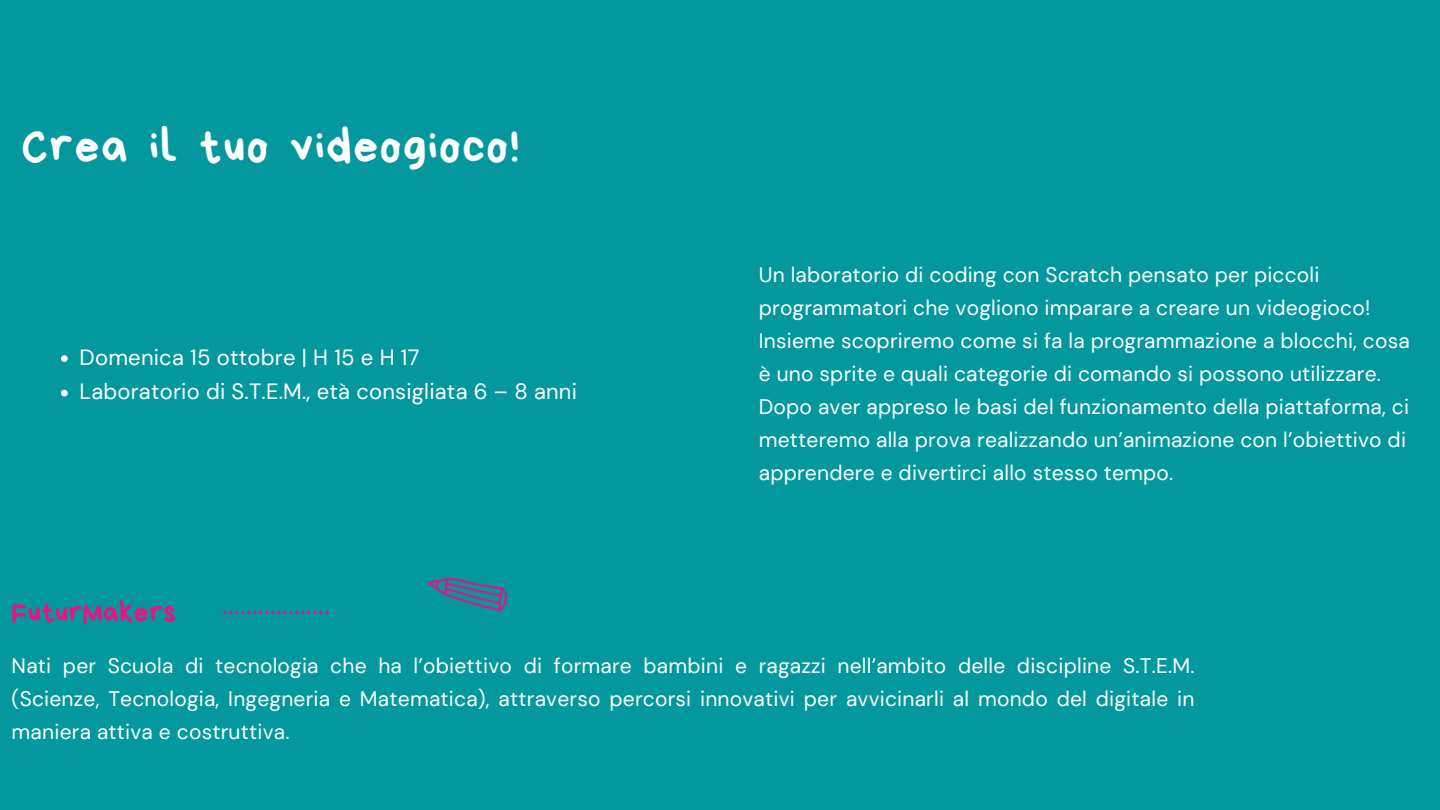
<style>
.page{position:relative;width:1440px;height:810px;background:#03989e}
.page>*{position:absolute;margin:0;border:0;box-sizing:border-box;transform-origin:0 0}
.t1{font:49px "Bryndan Write";letter-spacing:.035em;color:#fff}
.t2{font:29.5px "Bryndan Write";letter-spacing:.01em;color:#ed1182}
.t3{font:22px "DM Sans";letter-spacing:.01em;color:#fff}
.t4{font:21px/33px "DM Sans";letter-spacing:.01em;color:#fff}
</style>
<div class="page">
<svg style="left:61px;top:355px;width:7px;height:7px"></svg>
<svg style="left:61px;top:390px;width:7px;height:6px"></svg>
<svg style="left:223px;top:611px;width:105px;height:3px"></svg>
<img style="left:426px;top:577px;width:82px;height:35px">
<p class="t1" style="left:21px;top:122px;width:499px">Crea il tuo videogioco!</p>
<p class="t3" style="left:80px;top:343px;width:341px">Domenica 15 ottobre | H 15 e H 17</p>
<p class="t3" style="left:80px;top:378px;width:499px">Laboratorio di S.T.E.M., età consigliata 6 – 8 anni</p>
<p class="t2" style="left:12px;top:597px;width:166px">FuturMakers</p>
<p class="t4" style="left:759px;top:258px;width:653px">Un laboratorio di coding con Scratch pensato per piccoli programmatori che vogliono imparare a creare un videogioco!<br>Insieme scopriremo come si fa la programmazione a blocchi, cosa è uno sprite e quali categorie di comando si possono utilizzare.<br>Dopo aver appreso le basi del funzionamento della piattaforma, ci metteremo alla prova realizzando un’animazione con l’obiettivo di apprendere e divertirci allo stesso tempo.</p>
<p class="t4" style="left:12px;top:650px;width:1184px;text-align:justify">Nati per Scuola di tecnologia che ha l’obiettivo di formare bambini e ragazzi nell’ambito delle discipline S.T.E.M. (Scienze, Tecnologia, Ingegneria e Matematica), attraverso percorsi innovativi per avvicinarli al mondo del digitale in maniera attiva e costruttiva.</p>
</div>
